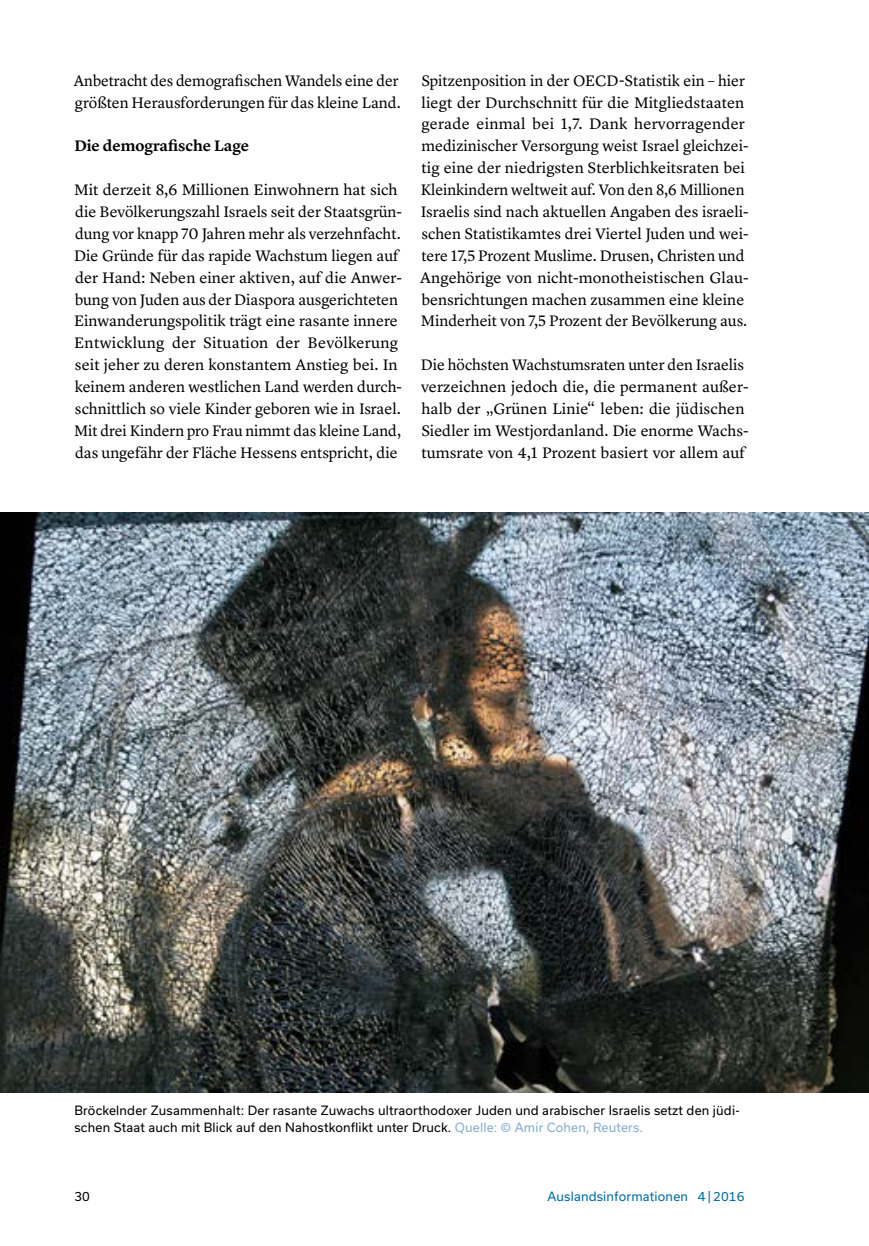
<style>
.page{position:relative;width:869px;height:1246px;background:#fff}
.page>*{position:absolute;margin:0;border:0;box-sizing:border-box;transform-origin:0 0}
.Paragraph{font:15.75px/21.9px "Lyon Text";color:#000}
.Header3{font:600 15.75px "Lyon Text";letter-spacing:-.005em;color:#000}
.t1{font:12.25px/17.5px "Usual";letter-spacing:.015em;color:#000}
.t2{font:12.25px "Usual";letter-spacing:.015em;color:#006ca6}
.s1{color:#85aed2}
</style>
<div class="page">
<img style="left:0;top:512px;width:868px;height:580px">
<p class="Paragraph" style="left:74px;top:68px;width:328px">Anbetracht des demografischen Wandels eine der größten Herausforderungen für das kleine Land.</p>
<p class="Header3" style="left:74px;top:134px;width:176px">Die demografische Lage</p>
<p class="Paragraph" style="left:74px;top:178px;width:329px">Mit derzeit 8,6 Millionen Einwohnern hat sich die Bevölkerungszahl Israels seit der Staatsgrün&shy;dung vor knapp 70 Jahren mehr als verzehnfacht.<br>Die Gründe für das rapide Wachstum liegen auf der Hand: Neben einer aktiven, auf die Anwer&shy;bung von Juden aus der Diaspora ausgerichteten Einwanderungspolitik trägt eine rasante innere Entwicklung der Situation der Bevölkerung seit jeher zu deren konstantem Anstieg bei. In keinem anderen westlichen Land werden durch&shy;schnittlich so viele Kinder geboren wie in Israel.<br>Mit drei Kindern pro Frau nimmt das kleine Land, das ungefähr der Fläche Hessens entspricht, die</p>
<p class="Paragraph" style="left:420px;top:68px;width:330px">Spitzenposition in der OECD-Statistik ein – hier liegt der Durchschnitt für die Mitgliedstaaten gerade einmal bei 1,7. Dank hervorragender medizinischer Versorgung weist Israel gleichzei&shy;tig eine der niedrigsten Sterblichkeitsraten bei Kleinkindern weltweit auf. Von den 8,6 Millionen Israelis sind nach aktuellen Angaben des israeli&shy;schen Statistikamtes drei Viertel Juden und wei&shy;tere 17,5 Prozent Muslime. Drusen, Christen und Angehörige von nicht-monotheistischen Glau&shy;bensrichtungen machen zusammen eine kleine Minderheit von 7,5 Prozent der Bevölkerung aus.</p>
<p class="Paragraph" style="left:420px;top:353px;width:329px">Die höchsten Wachstumsraten unter den Israelis verzeichnen jedoch die, die permanent außer&shy;halb der „Grünen Linie“ leben: die jüdischen Siedler im Westjordanland. Die enorme Wachs&shy;tumsrate von 4,1 Prozent basiert vor allem auf</p>
<p class="t1" style="left:74px;top:1101px;width:666px">Bröckelnder Zusammenhalt: Der rasante Zuwachs ultraorthodoxer Juden und arabischer Israelis setzt den jüdi&shy;schen Staat auch mit Blick auf den Nahostkonflikt unter Druck. <span class="s1">Quelle: © Amir Cohen, Reuters.</span></p>
<p class="t1" style="left:74px;top:1186px;width:17px">30</p>
<p class="t2" style="left:547px;top:1188px;width:198px">Auslandsinformationen 4|2016</p>
</div>
